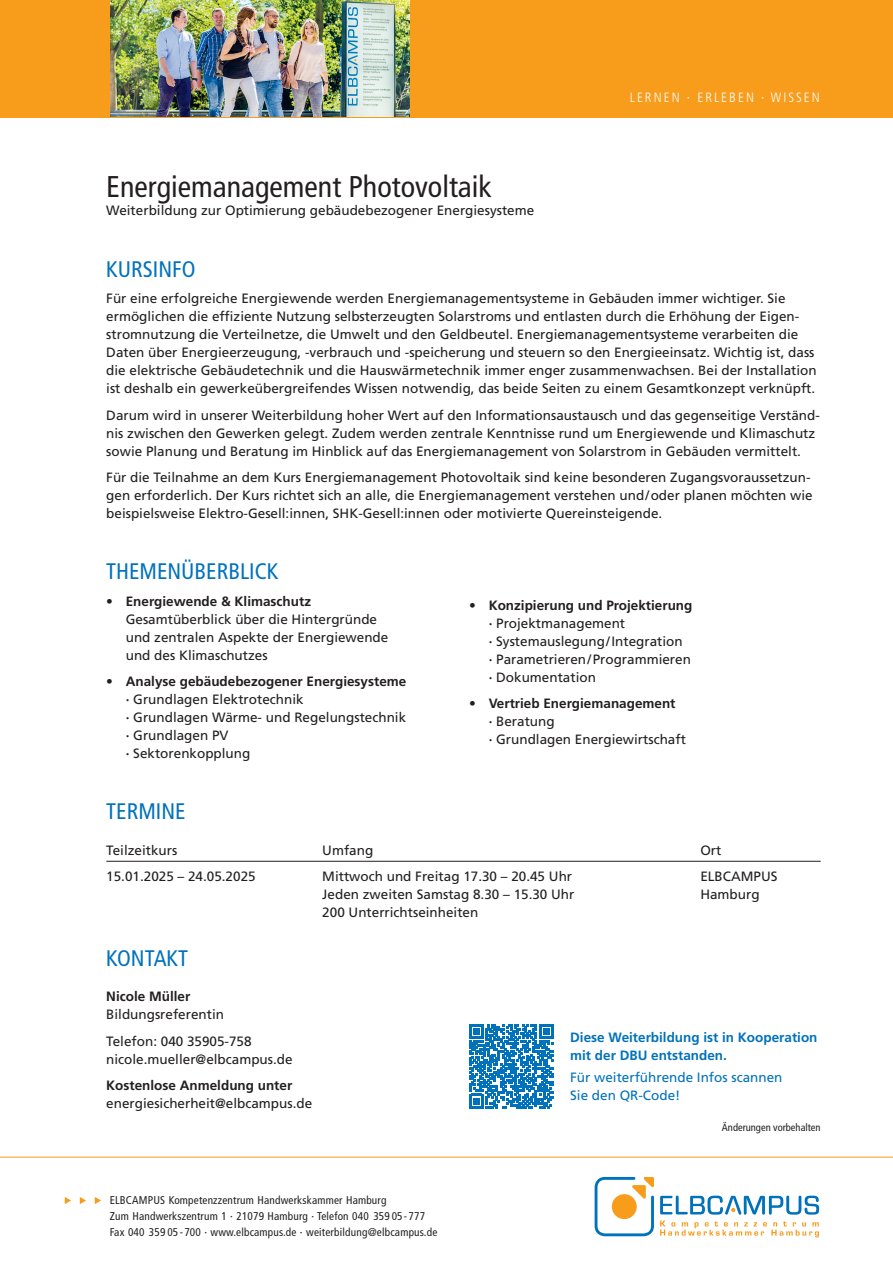
<style>
.page{position:relative;width:893px;height:1263px;background:#fff}
.page>*{position:absolute;margin:0;border:0;box-sizing:border-box;transform-origin:0 0}
.t1{font:condensed 30px "Frutiger LT Std";color:#231f20}
.t2{font:condensed 22.5px "Frutiger LT Std";color:#0072bc}
.t3{font:13.5px/18px "Frutiger LT Std";color:#231f20}
.t4{font:700 13.5px/18px "Frutiger LT Std";color:#0072bc}
.t5{font:13.5px/18px "Frutiger LT Std";color:#0072bc}
.t6{font:700 13.5px "Frutiger LT Std";color:#231f20}
.t7{font:300 condensed 13.5px "Frutiger LT Std";letter-spacing:.145em;color:#fff}
.t8{font:condensed 11.25px/15.8px "Frutiger LT Std";letter-spacing:.015em;color:#231f20}
.t9{font:condensed 10.5px "Frutiger LT Std";color:#231f20}
.s1{font-weight:700}
</style>
<div class="page">
<div style="left:0;top:0;width:893px;height:117px;background:#f89c1c"></div>
<svg style="left:595px;top:1177px;width:59px;height:59px"></svg>
<svg style="left:660px;top:1195px;width:159px;height:42px"></svg>
<svg style="left:65px;top:1197px;width:6px;height:7px"></svg>
<svg style="left:80px;top:1197px;width:6px;height:7px"></svg>
<svg style="left:95px;top:1197px;width:6px;height:7px"></svg>
<img style="left:111px;top:0;width:299px;height:117px">
<hr style="left:0;top:1157px;width:893px;height:1px;background:#f89c1c">
<hr style="left:106px;top:861px;width:715px;height:1px;background:#231f20">
<svg style="left:469px;top:1024px;width:84px;height:84px"></svg>
<h1 class="t1" style="left:106px;top:169px;width:387px">Energiemanagement Photovoltaik</h1>
<p class="t3" style="left:106px;top:201px;width:429px">Weiterbildung zur Optimierung gebäudebezogener Energiesysteme</p>
<p class="t7" style="left:630px;top:90px;width:192px">LERNEN ∙ ERLEBEN ∙ WISSEN</p>
<h2 class="t2" style="left:106px;top:256px;width:91px">KURSINFO</h2>
<p class="t3" style="left:106px;top:290px;width:712px">Für eine erfolgreiche Energiewende werden Energiemanagementsysteme in Gebäuden immer wichtiger. Sie ermöglichen die effiziente Nutzung selbsterzeugten Solarstroms und entlasten durch die Erhöhung der Eigen&shy;stromnutzung die Verteilnetze, die Umwelt und den Geldbeutel. Energiemanagementsysteme verarbeiten die Daten über Energieerzeugung, -verbrauch und -speicherung und steuern so den Energieeinsatz. Wichtig ist, dass die elektrische Gebäudetechnik und die Hauswärmetechnik immer enger zusammenwachsen. Bei der Installation ist deshalb ein gewerkeübergreifendes Wissen notwendig, das beide Seiten zu einem Gesamtkonzept verknüpft.</p>
<p class="t3" style="left:106px;top:406px;width:715px">Darum wird in unserer Weiterbildung hoher Wert auf den Informationsaustausch und das gegenseitige Verständ&shy;nis zwischen den Gewerken gelegt. Zudem werden zentrale Kenntnisse rund um Energiewende und Klimaschutz sowie Planung und Beratung im Hinblick auf das Energiemanagement von Solarstrom in Gebäuden vermittelt.</p>
<p class="t3" style="left:106px;top:469px;width:708px">Für die Teilnahme an dem Kurs Energiemanagement Photovoltaik sind keine besonderen Zugangsvoraussetzun&shy;gen erforderlich. Der Kurs richtet sich an alle, die Energiemanagement verstehen und/oder planen möchten wie beispielsweise Elektro-Gesell:innen, SHK-Gesell:innen oder motivierte Quereinsteigende.</p>
<h2 class="t2" style="left:106px;top:558px;width:174px">THEMENÜBERBLICK</h2>
<p class="t3" style="left:126px;top:592px;width:264px;text-indent:-19px">• <span class="s1">Energiewende &amp; Klimaschutz </span>Gesamtüberblick über die Hintergründe und zentralen Aspekte der Energiewende und des Klimaschutzes</p>
<p class="t3" style="left:126px;top:673px;width:282px;text-indent:-19px">• <span class="s1">Analyse gebäudebezogener Energiesysteme ·</span> Grundlagen Elektrotechnik<br><span class="s1">·</span> Grundlagen Wärme- und Regelungstechnik <span class="s1">·</span> Grundlagen PV<br><span class="s1">·</span> Sektorenkopplung</p>
<p class="t3" style="left:489px;top:596px;width:205px;text-indent:-19px">• <span class="s1">Konzipierung und Projektierung ·</span> Projektmanagement<br><span class="s1">·</span> Systemauslegung/Integration<br><span class="s1">·</span> Parametrieren/Programmieren <span class="s1">·</span> Dokumentation</p>
<p class="t3" style="left:489px;top:694px;width:199px;text-indent:-19px">• <span class="s1">Vertrieb Energiemanagement<br>·</span> Beratung<br><span class="s1">·</span> Grundlagen Energiewirtschaft</p>
<h2 class="t2" style="left:106px;top:798px;width:81px">TERMINE</h2>
<p class="t3" style="left:106px;top:841px;width:73px">Teilzeitkurs</p>
<p class="t3" style="left:322px;top:841px;width:53px">Umfang</p>
<p class="t3" style="left:700px;top:841px;width:23px">Ort</p>
<p class="t3" style="left:106px;top:867px;width:151px">15.01.2025 – 24.05.2025</p>
<p class="t3" style="left:322px;top:867px;width:251px">Mittwoch und Freitag 17.30 – 20.45 Uhr</p>
<p class="t3" style="left:700px;top:867px;width:79px">ELBCAMPUS</p>
<p class="t3" style="left:322px;top:885px;width:254px">Jeden zweiten Samstag 8.30 – 15.30 Uhr</p>
<p class="t3" style="left:700px;top:885px;width:61px">Hamburg</p>
<p class="t3" style="left:322px;top:903px;width:158px">200 Unterrichtseinheiten</p>
<h2 class="t2" style="left:106px;top:945px;width:83px">KONTAKT</h2>
<p class="t6" style="left:106px;top:989px;width:86px">Nicole Müller</p>
<p class="t3" style="left:106px;top:1001px;width:147px;line-height:26.5px">Bildungsreferentin<br>Telefon: 040 35905-758</p>
<p class="t3" style="left:106px;top:1050px;width:188px">nicole.mueller@elbcampus.de</p>
<p class="t6" style="left:106px;top:1078px;width:188px">Kostenlose Anmeldung unter</p>
<p class="t3" style="left:106px;top:1095px;width:207px">energiesicherheit@elbcampus.de</p>
<p class="t4" style="left:570px;top:1028px;width:249px">Diese Weiterbildung ist in Kooperation mit der DBU entstanden.</p>
<p class="t5" style="left:570px;top:1069px;width:214px">Für weiterführende Infos scannen<br>Sie den QR-Code!</p>
<p class="t9" style="left:722px;top:1121px;width:100px">Änderungen vorbehalten</p>
<p class="t8" style="left:110px;top:1193px;width:329px">ELBCAMPUS Kompetenzzentrum Handwerkskammer Hamburg<br>Zum Handwerkszentrum 1 · 21079 Hamburg · Telefon 040 359 05-777<br>Fax 040 359 05-700 · www.elbcampus.de · weiterbildung@elbcampus.de</p>
</div>
